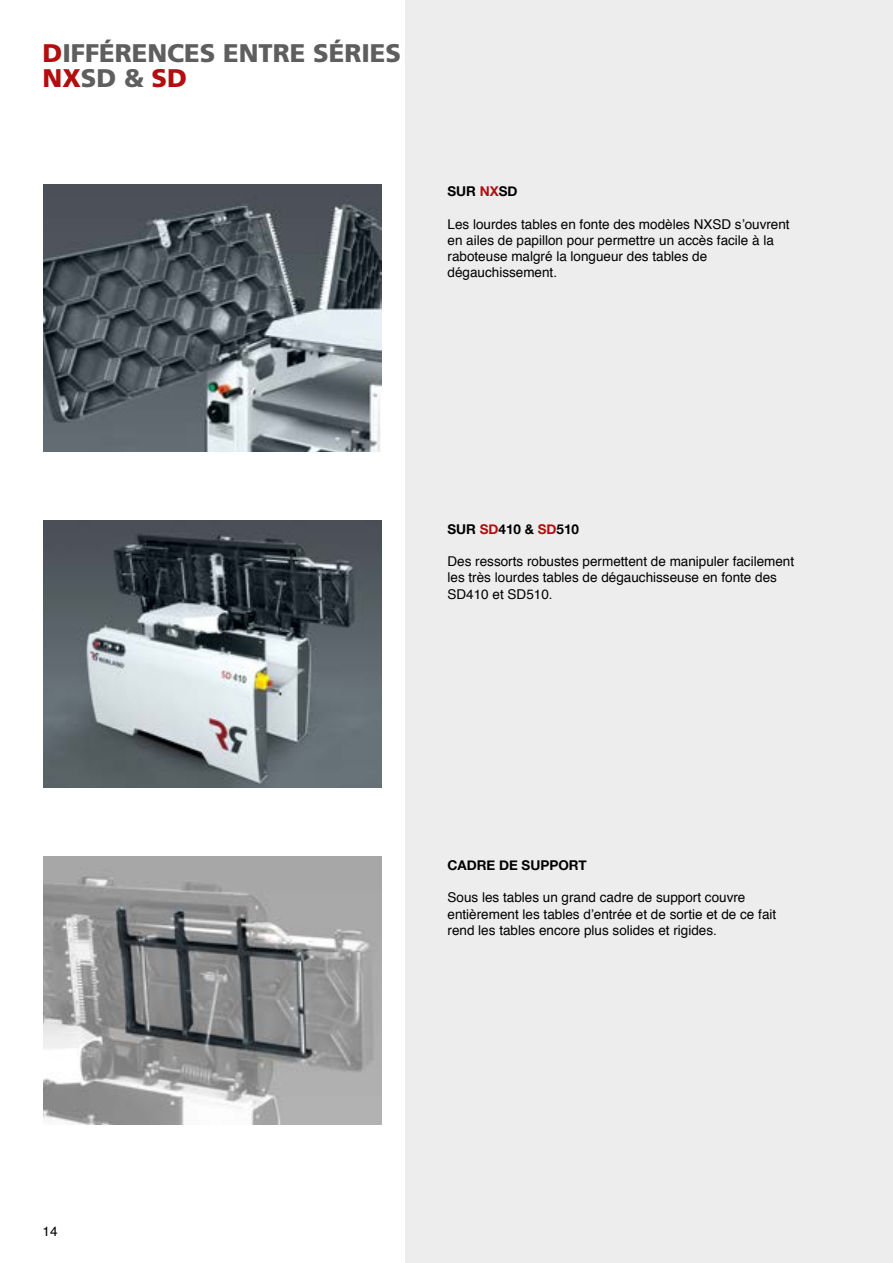
<style>
.page{position:relative;width:893px;height:1263px;background:#fff}
.page>*{position:absolute;margin:0;border:0;box-sizing:border-box;transform-origin:0 0}
.t1{font:900 25.5px/25.5px "Frutiger LT Std";color:#5f5e5e}
.t2{font:13.5px/16.2px "Helvetica";color:#000}
.t3{font:700 13.5px "Helvetica Neue";color:#000}
.s1{color:#b20e10}
</style>
<div class="page">
<div style="left:405px;top:0;width:488px;height:1263px;background:#ededed"></div>
<img style="left:44px;top:184px;width:337px;height:268px">
<img style="left:44px;top:521px;width:337px;height:267px">
<img style="left:44px;top:857px;width:337px;height:267px">
<h1 class="t1" style="left:43px;top:40px;width:360px"><span class="s1">D</span>IFFÉRENCES ENTRE SÉRIES<br><span class="s1">NX</span>SD &amp; <span class="s1">SD</span></h1>
<p class="t3" style="left:448px;top:181px;width:72px">SUR <span class="s1">NX</span>SD</p>
<p class="t2" style="left:448px;top:216px;width:344px">Les lourdes tables en fonte des modèles NXSD s’ouvrent en ailes de papillon pour permettre un accès facile à la raboteuse malgré la longueur des tables de dégauchissement.</p>
<p class="t3" style="left:448px;top:518px;width:133px">SUR <span class="s1">SD</span>410 &amp; <span class="s1">SD</span>510</p>
<p class="t2" style="left:448px;top:554px;width:348px">Des ressorts robustes permettent de manipuler facilement les très lourdes tables de dégauchisseuse en fonte des<br>SD410 et SD510.</p>
<p class="t3" style="left:448px;top:855px;width:141px">CADRE DE SUPPORT</p>
<p class="t2" style="left:448px;top:890px;width:330px">Sous les tables un grand cadre de support couvre entièrement les tables d’entrée et de sortie et de ce fait rend les tables encore plus solides et rigides.</p>
<p class="t2" style="left:43px;top:1223px;width:17px">14</p>
</div>
